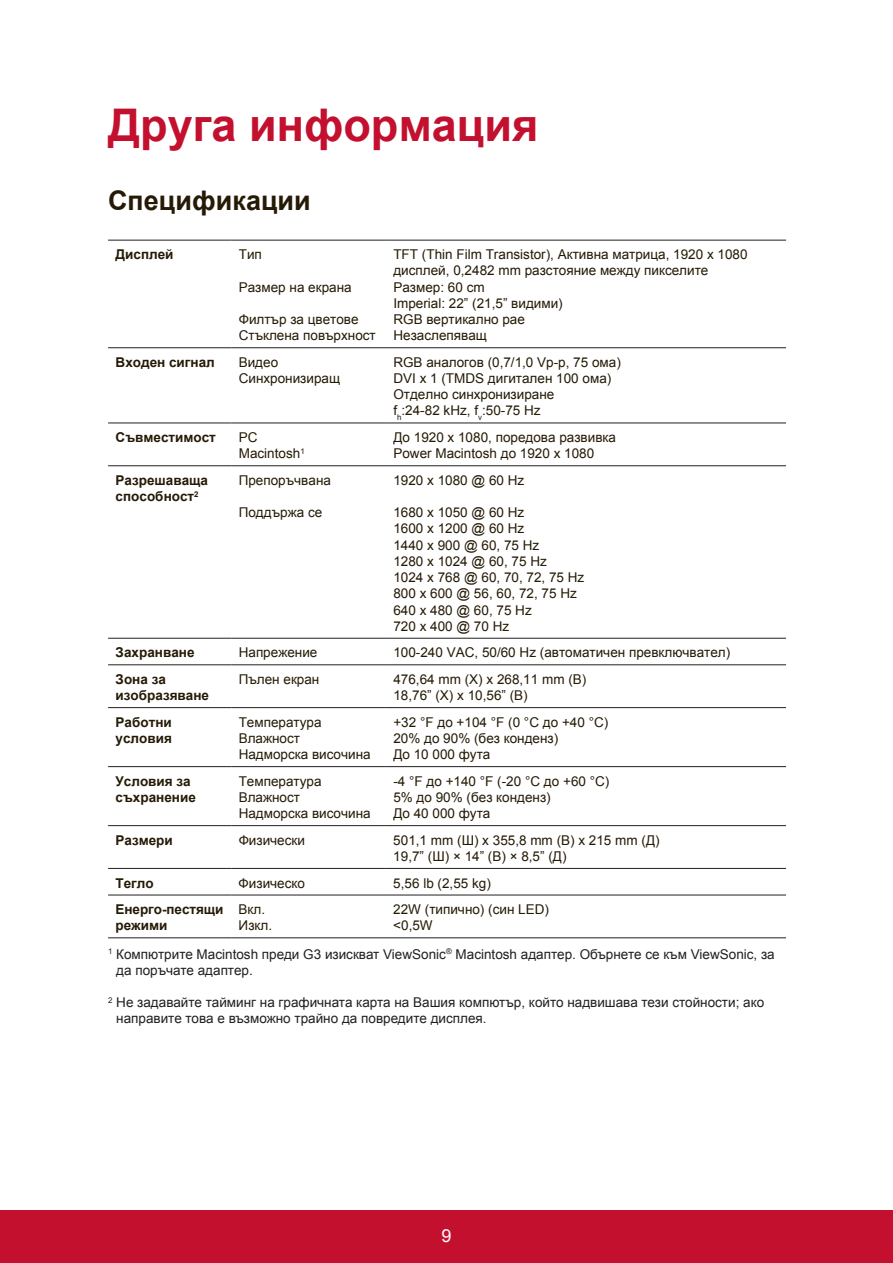
<style>
.page{position:relative;width:893px;height:1263px;background:#fff}
.page>*{position:absolute;margin:0;border:0;box-sizing:border-box;transform-origin:0 0}
.t1{font:700 45px "Arial";color:#c3102f}
.t2{font:700 27px "Arial";color:#251a05}
.t3{font:18px "Arial";color:#fff}
.t4{font:13.5px/16.2px "Arial";color:#251a05}
.t5{font:13.5px/16.2px "Arial";color:#231f20}
.t6{font:700 13.5px/16.2px "Arial";color:#251a05}
</style>
<div class="page">
<div style="left:0;top:1210px;width:892px;height:53px;background:#c3102f"></div>
<hr style="left:108px;top:347px;width:123px;height:1px;background:#231f20">
<hr style="left:231px;top:347px;width:155px;height:1px;background:#231f20">
<hr style="left:386px;top:347px;width:399px;height:1px;background:#231f20">
<hr style="left:108px;top:465px;width:123px;height:1px;background:#231f20">
<hr style="left:231px;top:465px;width:155px;height:1px;background:#231f20">
<hr style="left:386px;top:465px;width:399px;height:1px;background:#231f20">
<hr style="left:108px;top:638px;width:123px;height:1px;background:#231f20">
<hr style="left:231px;top:638px;width:155px;height:1px;background:#231f20">
<hr style="left:386px;top:638px;width:399px;height:1px;background:#231f20">
<hr style="left:108px;top:664px;width:123px;height:1px;background:#231f20">
<hr style="left:231px;top:664px;width:155px;height:1px;background:#231f20">
<hr style="left:386px;top:664px;width:399px;height:1px;background:#231f20">
<hr style="left:108px;top:707px;width:123px;height:1px;background:#231f20">
<hr style="left:231px;top:707px;width:155px;height:1px;background:#231f20">
<hr style="left:386px;top:707px;width:399px;height:1px;background:#231f20">
<hr style="left:108px;top:766px;width:123px;height:1px;background:#231f20">
<hr style="left:231px;top:766px;width:155px;height:1px;background:#231f20">
<hr style="left:386px;top:766px;width:399px;height:1px;background:#231f20">
<hr style="left:108px;top:825px;width:123px;height:1px;background:#231f20">
<hr style="left:231px;top:825px;width:155px;height:1px;background:#231f20">
<hr style="left:386px;top:825px;width:399px;height:1px;background:#231f20">
<hr style="left:108px;top:422px;width:123px;height:1px;background:#231f20">
<hr style="left:108px;top:868px;width:123px;height:1px;background:#231f20">
<hr style="left:231px;top:868px;width:155px;height:1px;background:#231f20">
<hr style="left:386px;top:868px;width:399px;height:1px;background:#231f20">
<hr style="left:231px;top:422px;width:155px;height:1px;background:#231f20">
<hr style="left:108px;top:894px;width:123px;height:1px;background:#231f20">
<hr style="left:231px;top:894px;width:155px;height:1px;background:#231f20">
<hr style="left:386px;top:894px;width:399px;height:1px;background:#231f20">
<hr style="left:386px;top:422px;width:399px;height:1px;background:#231f20">
<hr style="left:108px;top:240px;width:123px;height:1px;background:#231f20">
<hr style="left:231px;top:240px;width:155px;height:1px;background:#231f20">
<hr style="left:386px;top:240px;width:399px;height:1px;background:#231f20">
<hr style="left:108px;top:937px;width:123px;height:1px;background:#231f20">
<hr style="left:231px;top:937px;width:155px;height:1px;background:#231f20">
<hr style="left:386px;top:937px;width:399px;height:1px;background:#231f20">
<h1 class="t1" style="left:108px;top:95px;width:431px">Друга информация</h1>
<h2 class="t2" style="left:108px;top:182px;width:204px">Спецификации</h2>
<p class="t6" style="left:116px;top:247px;width:59px">Дисплей</p>
<p class="t4" style="left:238px;top:246px;width:25px">Тип</p>
<p class="t4" style="left:238px;top:279px;width:114px">Размер на екрана</p>
<p class="t4" style="left:238px;top:311px;width:138px">Филтър за цветове<br>Стъклена повърхност</p>
<p class="t4" style="left:393px;top:246px;width:355px">TFT (Thin Film Transistor), Активна матрица, 1920 x 1080 дисплей, 0,2482 mm разстояние между пикселите<br>Размер: 60 cm<br>Imperial: 22” (21,5” видими)<br>RGB вертикално рае<br>Незаслепяващ</p>
<p class="t6" style="left:115px;top:354px;width:101px">Входен сигнал</p>
<p class="t4" style="left:238px;top:354px;width:103px">Видео<br>Синхронизиращ</p>
<p class="t4" style="left:393px;top:354px;width:229px">RGB аналогов (0,7/1,0 Vp-p, 75 ома)<br>DVI x 1 (TMDS дигитален 100 ома)<br>Отделно синхронизиране<br>f<sub>h</sub>:24-82 kHz, f<sub>v</sub>:50-75 Hz</p>
<p class="t6" style="left:116px;top:429px;width:102px">Съвместимост</p>
<p class="t4" style="left:238px;top:429px;width:67px">PC<br>Macintosh<sup>1</sup></p>
<p class="t4" style="left:393px;top:429px;width:224px">До 1920 x 1080, поредова развивка<br>Power Macintosh до 1920 x 1080</p>
<p class="t6" style="left:115px;top:472px;width:94px">Разрешаваща способност<sup>2</sup></p>
<p class="t4" style="left:238px;top:472px;width:94px">Препоръчвана</p>
<p class="t4" style="left:238px;top:504px;width:85px">Поддържа се</p>
<p class="t4" style="left:393px;top:472px;width:132px">1920 x 1080 @ 60 Hz</p>
<p class="t4" style="left:393px;top:504px;width:192px">1680 x 1050 @ 60 Hz<br>1600 x 1200 @ 60 Hz<br>1440 x 900 @ 60, 75 Hz<br>1280 x 1024 @ 60, 75 Hz<br>1024 x 768 @ 60, 70, 72, 75 Hz<br>800 x 600 @ 56, 60, 72, 75 Hz<br>640 x 480 @ 60, 75 Hz<br>720 x 400 @ 70 Hz</p>
<p class="t6" style="left:115px;top:645px;width:80px">Захранване</p>
<p class="t4" style="left:238px;top:644px;width:80px">Напрежение</p>
<p class="t4" style="left:393px;top:644px;width:338px">100-240 VAC, 50/60 Hz (автоматичен превключвател)</p>
<p class="t6" style="left:115px;top:671px;width:95px">Зона за изобразяване</p>
<p class="t4" style="left:238px;top:671px;width:82px">Пълен екран</p>
<p class="t4" style="left:393px;top:671px;width:194px">476,64 mm (X) x 268,11 mm (B)<br>18,76” (X) x 10,56” (B)</p>
<p class="t6" style="left:115px;top:714px;width:58px">Работни условия</p>
<p class="t4" style="left:238px;top:714px;width:133px">Температура<br>Влажност<br>Надморска височина</p>
<p class="t4" style="left:393px;top:714px;width:216px">+32 °F до +104 °F (0 °C до +40 °C)<br>20% до 90% (без конденз)<br>До 10 000 фута</p>
<p class="t6" style="left:115px;top:773px;width:82px">Условия за съхранение</p>
<p class="t4" style="left:238px;top:773px;width:133px">Температура<br>Влажност<br>Надморска височина</p>
<p class="t4" style="left:393px;top:773px;width:217px">-4 °F до +140 °F (-20 °C до +60 °C)<br>5% до 90% (без конденз)<br>До 40 000 фута</p>
<p class="t6" style="left:115px;top:832px;width:59px">Размери</p>
<p class="t4" style="left:238px;top:832px;width:68px">Физически</p>
<p class="t4" style="left:393px;top:832px;width:268px">501,1 mm (Ш) x 355,8 mm (В) x 215 mm (Д)<br>19,7” (Ш) × 14” (В) × 8,5” (Д)</p>
<p class="t6" style="left:115px;top:875px;width:40px">Тегло</p>
<p class="t4" style="left:238px;top:874px;width:68px">Физическо</p>
<p class="t4" style="left:393px;top:874px;width:99px">5,56 lb (2,55 kg)</p>
<p class="t6" style="left:115px;top:901px;width:109px">Енерго-пестящи режими</p>
<p class="t4" style="left:238px;top:901px;width:35px">Вкл.<br>Изкл.</p>
<p class="t4" style="left:393px;top:901px;width:157px">22W (типично) (син LED) &lt;0,5W</p>
<p class="t5" style="left:116px;top:946px;width:659px;text-indent:-8px"><sup>1</sup> Компютрите Macintosh преди G3 изискват ViewSonic<sup>®</sup> Macintosh адаптер. Обърнете се към ViewSonic, за да поръчате адаптер.</p>
<p class="t5" style="left:116px;top:994px;width:649px;text-indent:-8px"><sup>2</sup> Не задавайте тайминг на графичната карта на Вашия компютър, който надвишава тези стойности; ако направите това е възможно трайно да повредите дисплея.</p>
<h3 class="t3" style="left:441px;top:1223px;width:12px">9</h3>
</div>
